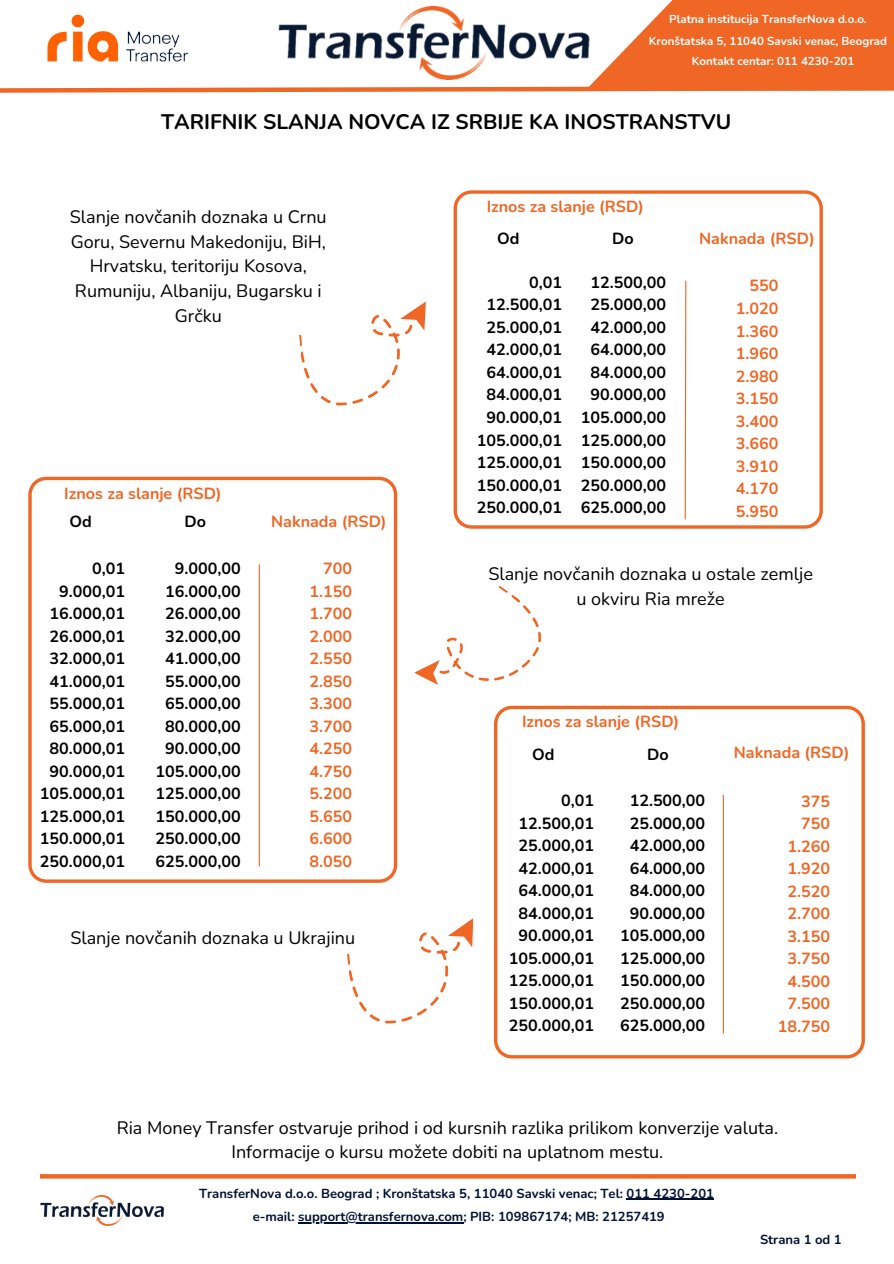
<style>
.page{position:relative;width:894px;height:1264px;background:#fff}
.page>*{position:absolute;margin:0;border:0;box-sizing:border-box;transform-origin:0 0}
.t1{font:700 21px "Nunito";color:#000}
.t2{font:18px/24.8px "Nunito";color:#000;text-align:center}
.t3{font:700 16.05px/22.5px "Nunito";color:#000;text-align:right}
.t4{font:700 16.05px/22.5px "Nunito";color:#ef6625;text-align:justify}
.t5{font:700 13.05px "Nunito";color:#013}
.t6{font:700 11.55px "Nunito";color:#fff}
</style>
<div class="page">
<img style="left:278px;top:6px;width:307px;height:73px">
<svg style="left:0;top:86px;width:893px;height:7px"></svg>
<svg style="left:40px;top:1174px;width:815px;height:4px;background:#ef6a2b"></svg>
<img style="left:47px;top:14px;width:142px;height:48px">
<img style="left:40px;top:1195px;width:124px;height:30px">
<svg style="left:585px;top:0;width:308px;height:90px;background:#f07b43"></svg>
<svg style="left:453px;top:190px;width:369px;height:338px"></svg>
<svg style="left:684px;top:279px;width:2px;height:241px"></svg>
<svg style="left:494px;top:705px;width:370px;height:353px"></svg>
<svg style="left:28px;top:476px;width:369px;height:406px"></svg>
<hr style="left:722px;top:795px;width:1px;height:238px;background:#ef6625">
<hr style="left:259px;top:564px;width:1px;height:302px;background:#ef6625">
<svg style="left:299px;top:301px;width:127px;height:105px"></svg>
<hr style="left:298px;top:1222px;width:165px;height:1px;background:#013">
<hr style="left:626px;top:1198px;width:87px;height:1px;background:#013">
<svg style="left:414px;top:586px;width:142px;height:126px"></svg>
<svg style="left:347px;top:918px;width:126px;height:106px"></svg>
<h3 class="t6" style="left:669px;top:11px;width:199px">Platna institucija TransferNova d.o.o.</h3>
<h3 class="t6" style="left:691px;top:54px;width:164px">Kontakt centar: 011 4230-201</h3>
<h3 class="t6" style="left:648px;top:33px;width:239px">Kronštatska 5, 11040 Savski venac, Beograd</h3>
<h3 class="t1" style="left:161px;top:108px;width:571px">TARIFNIK SLANJA NOVCA IZ SRBIJE KA INOSTRANSTVU</h3>
<p class="t2" style="left:70px;top:204px;width:258px">Slanje novčanih doznaka u Crnu<br>Goru, Severnu Makedoniju, BiH,<br>Hrvatsku, teritoriju Kosova,<br>Rumuniju, Albaniju, Bugarsku i<br>Grčku</p>
<h3 class="t4" style="left:64px;top:483px;width:159px">Iznos za slanje (RSD)</h3>
<p class="t3" style="left:70px;top:510px;width:24px">Od</p>
<h2 class="t3" style="left:184px;top:510px;width:23px">Do</h2>
<h3 class="t4" style="left:271px;top:510px;width:117px">Naknada (RSD)</h3>
<h3 class="t3" style="left:40px;top:557px;width:87px">0,01<br>9.000,01<br>16.000,01<br>26.000,01<br>32.000,01<br>41.000,01<br>55.000,01<br>65.000,01<br>80.000,01<br>90.000,01<br>105.000,01<br>125.000,01<br>150.000,01<br>250.000,01</h3>
<h2 class="t3" style="left:155px;top:557px;width:87px">9.000,00<br>16.000,00<br>26.000,00<br>32.000,00<br>41.000,00<br>55.000,00<br>65.000,00<br>80.000,00<br>90.000,00<br>105.000,00<br>125.000,00<br>150.000,00<br>250.000,00<br>625.000,00</h2>
<p class="t4" style="left:309px;top:557px;width:44px;text-indent:14px">700<br>1.150<br>1.700<br>2.000<br>2.550<br>2.850<br>3.300<br>3.700<br>4.250<br>4.750<br>5.200<br>5.650<br>6.600<br>8.050</p>
<h3 class="t2" style="left:70px;top:926px;width:286px">Slanje novčanih doznaka u Ukrajinu</h3>
<h3 class="t4" style="left:486px;top:195px;width:159px">Iznos za slanje (RSD)</h3>
<h3 class="t3" style="left:497px;top:228px;width:24px">Od</h3>
<h3 class="t3" style="left:612px;top:228px;width:23px">Do</h3>
<p class="t3" style="left:477px;top:271px;width:87px">0,01<br>12.500,01<br>25.000,01<br>42.000,01<br>64.000,01<br>84.000,01<br>90.000,01<br>105.000,01<br>125.000,01<br>150.000,01<br>250.000,01</p>
<p class="t3" style="left:580px;top:271px;width:87px">12.500,00<br>25.000,00<br>42.000,00<br>64.000,00<br>84.000,00<br>90.000,00<br>105.000,00<br>125.000,00<br>150.000,00<br>250.000,00<br>625.000,00</p>
<h3 class="t4" style="left:699px;top:228px;width:117px">Naknada (RSD)</h3>
<h3 class="t4" style="left:735px;top:275px;width:44px;text-indent:14px">550<br>1.020<br>1.360<br>1.960<br>2.980<br>3.150<br>3.400<br>3.660<br>3.910<br>4.170<br>5.950</h3>
<h3 class="t2" style="left:488px;top:562px;width:326px">Slanje novčanih doznaka u ostale zemlje u okviru Ria mreže</h3>
<p class="t4" style="left:522px;top:710px;width:159px">Iznos za slanje (RSD)</p>
<h2 class="t3" style="left:532px;top:743px;width:24px">Od</h2>
<h4 class="t3" style="left:647px;top:743px;width:23px">Do</h4>
<h1 class="t4" style="left:733px;top:741px;width:117px">Naknada (RSD)</h1>
<h3 class="t3" style="left:508px;top:789px;width:87px">0,01<br>12.500,01<br>25.000,01<br>42.000,01<br>64.000,01<br>84.000,01<br>90.000,01<br>105.000,01<br>125.000,01<br>150.000,01<br>250.000,01</h3>
<h3 class="t3" style="left:620px;top:789px;width:87px">12.500,00<br>25.000,00<br>42.000,00<br>64.000,00<br>84.000,00<br>90.000,00<br>105.000,00<br>125.000,00<br>150.000,00<br>250.000,00<br>625.000,00</h3>
<h3 class="t4" style="left:777px;top:790px;width:54px;text-align:right">375<br>750<br>1.260<br>1.920<br>2.520<br>2.700<br>3.150<br>3.750<br>4.500<br>7.500<br>18.750</h3>
<h3 class="t2" style="left:117px;top:1115px;width:662px">Ria Money Transfer ostvaruje prihod i od kursnih razlika prilikom konverzije valuta.<br>Informacije o kursu možete dobiti na uplatnom mestu.</h3>
<h2 class="t5" style="left:199px;top:1184px;width:516px">TransferNova d.o.o. Beograd ; Kronštatska 5, 11040 Savski venac; Tel: 011 4230-201</h2>
<h3 class="t5" style="left:252px;top:1207px;width:413px">e-mail: support@transfernova.com; PIB: 109867174; MB: 21257419</h3>
<h3 class="t5" style="left:759px;top:1230px;width:83px">Strana 1 od 1</h3>
</div>
